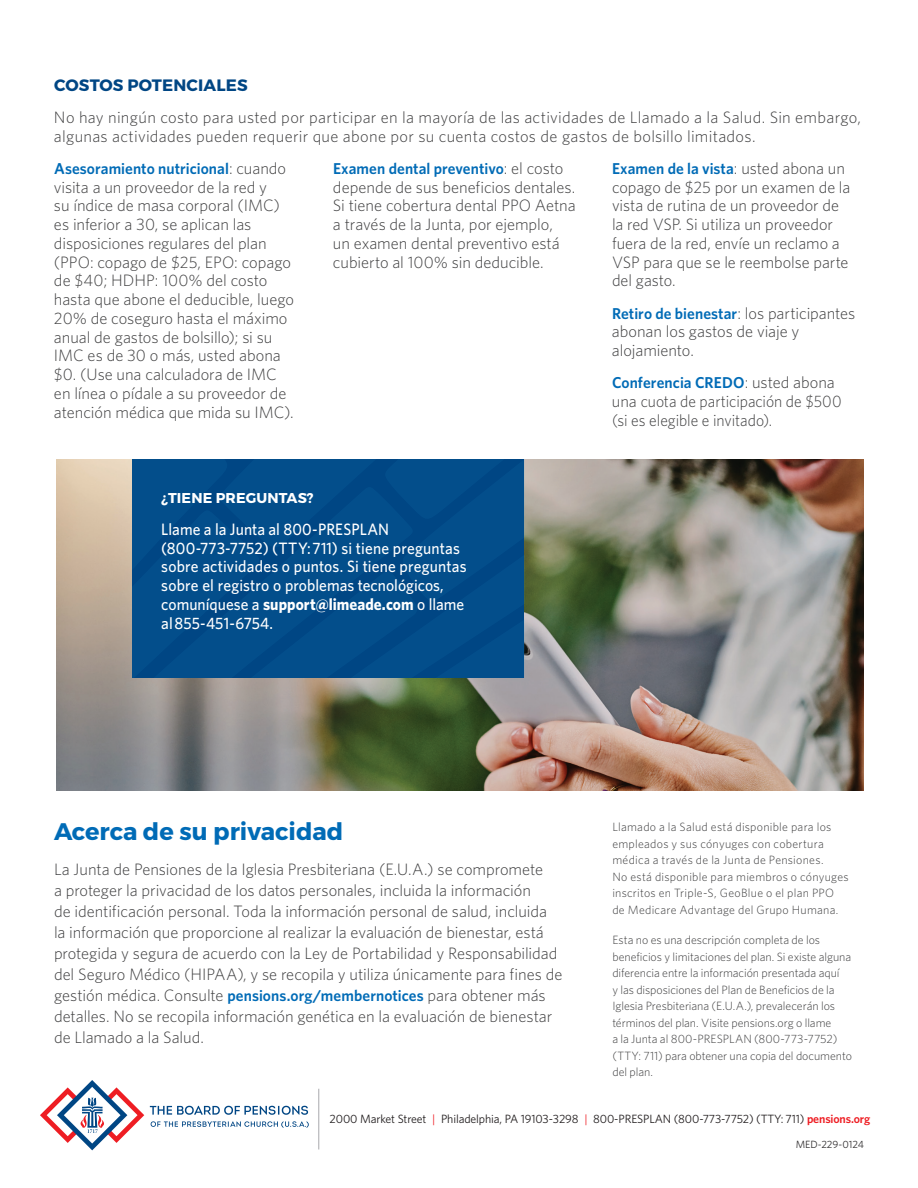
<style>
.page{position:relative;width:918px;height:1188px;background:#fff}
.page>*{position:absolute;margin:0;border:0;box-sizing:border-box;transform-origin:0 0}
.t1{font:700 24px "Montserrat";color:#006bb6}
.t2{font:300 16.5px/18.8px "Whitney";color:#3e3e3f}
.t3{font:500 16.5px/18.8px "Whitney";letter-spacing:.01em;color:#fff;scale:.94 1}
.t4{font:700 16.5px "Montserrat";letter-spacing:.01em;color:#004684}
.t5{font:600 15.75px "Whitney";letter-spacing:.005em;color:#006bb6}
.t6{font:700 14.25px "Montserrat";letter-spacing:.01em;color:#fff}
.t7{font:300 12px/16.5px "Whitney";color:#3e3e3f}
.t8{font:300 12px/16.5px "Whitney";letter-spacing:.02em;color:#3e3e3f}
.t9{font:12px "Whitney";letter-spacing:-.01em;color:#231f20}
.t10{font:10.5px "Whitney";color:#312f30}
.s1{font-weight:300;font-size:16.5px;color:#3e3e3f}
.s2{font-weight:700}
.s3{font-weight:600;font-size:15.75px;color:#006bb6}
.s4{color:#ee1d23}
.s5{font-weight:600;color:#ee1d23}
</style>
<div class="page">
<img style="left:57px;top:459px;width:807px;height:331px">
<svg style="left:150px;top:1106px;width:158px;height:9px"></svg>
<svg style="left:151px;top:1121px;width:158px;height:7px"></svg>
<svg style="left:40px;top:1080px;width:104px;height:70px"></svg>
<hr style="left:319px;top:1089px;width:1px;height:60px;background:#a8a9ad">
<div style="left:133px;top:459px;width:391px;height:78px;background:#034e8b"></div>
<div style="left:133px;top:537px;width:391px;height:141px;background:#034e8b"></div>
<p class="t4" style="left:54px;top:75px;width:195px">COSTOS POTENCIALES</p>
<p class="t2" style="left:54px;top:107px;width:809px">No hay ningún costo para usted por participar en la mayoría de las actividades de Llamado a la Salud. Sin embargo, algunas actividades pueden requerir que abone por su cuenta costos de gastos de bolsillo limitados.</p>
<p class="t5" style="left:54px;top:158px;width:234px">Asesoramiento nutricional<span class="s1">: cuando</span></p>
<p class="t2" style="left:54px;top:177px;width:242px">visita a un proveedor de la red y<br>su índice de masa corporal (IMC) es inferior a 30, se aplican las disposiciones regulares del plan (PPO: copago de $25, EPO: copago de $40; HDHP: 100% del costo hasta que abone el deducible, luego<br>20% de coseguro hasta el máximo anual de gastos de bolsillo); si su<br>IMC es de 30 o más, usted abona $0. (Use una calculadora de IMC en línea o pídale a su proveedor de atención médica que mida su IMC).</p>
<p class="t5" style="left:333px;top:158px;width:232px">Examen dental preventivo<span class="s1">: el costo</span></p>
<p class="t2" style="left:333px;top:177px;width:244px">depende de sus beneficios dentales.<br>Si tiene cobertura dental PPO Aetna a través de la Junta, por ejemplo,<br>un examen dental preventivo está cubierto al 100% sin deducible.</p>
<p class="t5" style="left:612px;top:158px;width:234px">Examen de la vista<span class="s1">: usted abona un</span></p>
<p class="t2" style="left:612px;top:177px;width:240px">copago de $25 por un examen de la vista de rutina de un proveedor de la red VSP. Si utiliza un proveedor fuera de la red, envíe un reclamo a<br>VSP para que se le reembolse parte del gasto.</p>
<p class="t5" style="left:612px;top:303px;width:245px">Retiro de bienestar<span class="s1">: los participantes</span></p>
<p class="t2" style="left:612px;top:322px;width:189px">abonan los gastos de viaje y alojamiento.</p>
<p class="t5" style="left:612px;top:372px;width:224px">Conferencia CREDO<span class="s1">: usted abona</span></p>
<p class="t2" style="left:612px;top:392px;width:231px">una cuota de participación de $500 (si es elegible e invitado).</p>
<p class="t6" style="left:161px;top:489px;width:154px">¿TIENE PREGUNTAS?</p>
<p class="t3" style="left:161px;top:520px;width:326px">Llame a la Junta al 800-PRESPLAN (800-773-7752) (TTY: 711) si tiene preguntas sobre actividades o puntos. Si tiene preguntas sobre el registro o problemas tecnológicos, comuníquese a <span class="s2">support@limeade.com</span> o llame al 855-451-6754.</p>
<h1 class="t1" style="left:54px;top:817px;width:291px">Acerca de su privacidad</h1>
<p class="t2" style="left:54px;top:858px;width:510px;line-height:21px">La Junta de Pensiones de la Iglesia Presbiteriana (E.U.A.) se compromete<br>a proteger la privacidad de los datos personales, incluida la información<br>de identificación personal. Toda la información personal de salud, incluida la información que proporcione al realizar la evaluación de bienestar, está protegida y segura de acuerdo con la Ley de Portabilidad y Responsabilidad del Seguro Médico (HIPAA), y se recopila y utiliza únicamente para fines de gestión médica. Consulte <span class="s3">pensions.org/membernotices</span> para obtener más detalles. No se recopila información genética en la evaluación de bienestar de Llamado a la Salud.</p>
<p class="t8" style="left:612px;top:819px;width:238px">Llamado a la Salud está disponible para los empleados y sus cónyuges con cobertura médica a través de la Junta de Pensiones.<br>No está disponible para miembros o cónyuges inscritos en Triple-S, GeoBlue o el plan PPO de Medicare Advantage del Grupo Humana.</p>
<p class="t7" style="left:612px;top:932px;width:241px">Esta no es una descripción completa de los beneficios y limitaciones del plan. Si existe alguna diferencia entre la información presentada aquí<br>y las disposiciones del Plan de Beneficios de la Iglesia Presbiteriana (E.U.A.), prevalecerán los términos del plan. Visite pensions.org o llame<br>a la Junta al 800-PRESPLAN (800-773-7752) (TTY: 711) para obtener una copia del documento del plan.</p>
<p class="t9" style="left:330px;top:1111px;width:542px">2000 Market Street <span class="s4">|</span> Philadelphia, PA 19103-3298 <span class="s4">|</span> 800-PRESPLAN (800-773-7752) (TTY: 711) <span class="s5">pensions.org</span></p>
<p class="t10" style="left:796px;top:1137px;width:70px">MED-229-0124</p>
</div>
